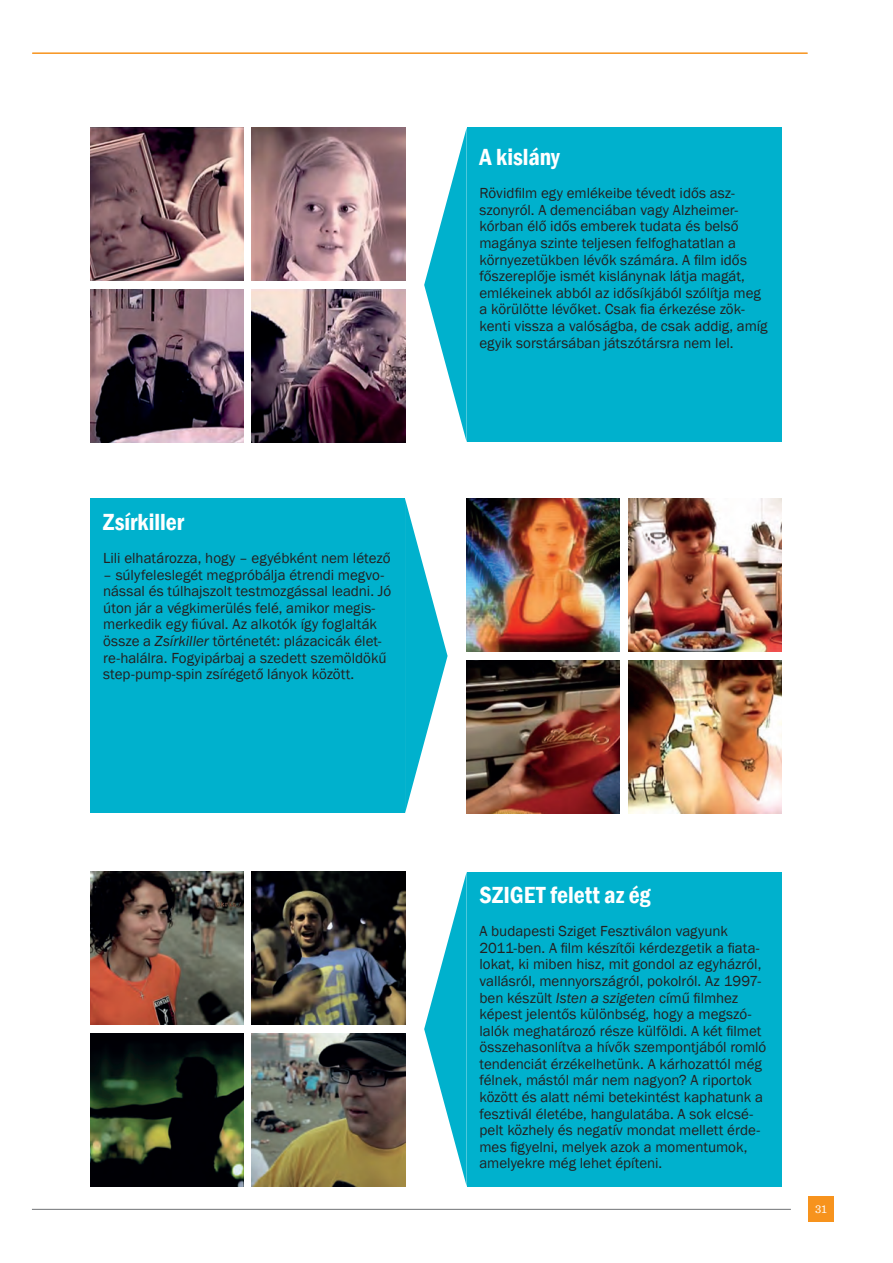
<style>
.page{position:relative;width:893px;height:1263px;background:#fff}
.page>*{position:absolute;margin:0;border:0;box-sizing:border-box;transform-origin:0 0}
.t1{font:600 condensed 24px "Franklin Gothic";color:#fff}
.t2{font:15px/16.6px "Franklin Gothic";color:#231f20}
.t3{font:12px "Sentinel";color:#fff}
.s1{font-style:italic}
</style>
<div class="page">
<hr style="left:33px;top:52px;width:774px;height:2px;background:#f7931d">
<div style="left:808px;top:1197px;width:26px;height:25px;background:#f7931d"></div>
<hr style="left:32px;top:1209px;width:759px;height:1px;background:#808285">
<div style="left:90px;top:499px;width:315px;height:314px;background:#00b1cd"></div>
<div style="left:467px;top:872px;width:314px;height:314px;background:#00b1cd"></div>
<div style="left:467px;top:128px;width:314px;height:314px;background:#00b1cd"></div>
<img style="left:90px;top:128px;width:153px;height:153px">
<img style="left:90px;top:289px;width:153px;height:153px">
<img style="left:252px;top:128px;width:153px;height:153px">
<img style="left:252px;top:289px;width:153px;height:153px">
<img style="left:90px;top:872px;width:153px;height:153px">
<img style="left:90px;top:1033px;width:153px;height:153px">
<img style="left:252px;top:872px;width:153px;height:153px">
<img style="left:252px;top:1033px;width:153px;height:153px">
<img style="left:467px;top:660px;width:153px;height:153px">
<img style="left:628px;top:660px;width:153px;height:153px">
<img style="left:628px;top:499px;width:153px;height:153px">
<img style="left:467px;top:499px;width:153px;height:153px">
<svg style="left:424px;top:128px;width:43px;height:314px"></svg>
<svg style="left:424px;top:872px;width:43px;height:314px"></svg>
<svg style="left:405px;top:499px;width:43px;height:314px"></svg>
<h1 class="t1" style="left:103px;top:506px;width:82px">Zsírkiller</h1>
<p class="t2" style="left:103px;top:550px;width:289px">Lili elhatározza, hogy – egyébként nem létező</p>
<p class="t2" style="left:103px;top:567px;width:290px">– súlyfeleslegét megpróbálja étrendi megvo&shy;nással és túlhajszolt testmozgással leadni. Jó úton jár a végkimerülés felé, amikor megis&shy;merkedik egy fiúval. Az alkotók így foglalták össze a <span class="s1">Zsírkiller</span> történetét: plázacicák élet&shy;re-halálra. Fogyipárbaj a szedett szemöldökű step-pump-spin zsírégető lányok között.</p>
<h1 class="t1" style="left:479px;top:141px;width:82px">A kislány</h1>
<p class="t2" style="left:479px;top:185px;width:290px">Rövidfilm egy emlékeibe tévedt idős as - szonyról. A demenciában vagy Alzheimer&shy;kórban élő idős emberek tudata és belső magánya szinte teljesen felfoghatatlan a környezetükben lévők számára. A film idős főszereplője ismét kislánynak látja magát, emlékeinek abból az idősíkjából szólítja meg a körülötte lévőket. Csak fia érkezése zök&shy;kenti vissza a valóságba, de csak addig, amíg egyik sorstársában játszótársra nem lel.</p>
<h1 class="t1" style="left:479px;top:879px;width:173px">SZIGET felett az ég</h1>
<p class="t2" style="left:479px;top:923px;width:288px">A budapesti Sziget Fesztiválon vagyunk 2011-ben. A film készítői kérdezgetik a fiata&shy;lokat, ki miben hisz, mit gondol az egyházról, vallásról, mennyországról, pokolról. Az 1997- ben készült <span class="s1">Isten a szigeten</span> című filmhez képest jelentős különbség, hogy a megszó&shy;lalók meghatározó része külföldi. A két filmet összehasonlítva a hívők szempontjából romló tendenciát érzékelhetünk. A kárhozattól még félnek, mástól már nem nagyon? A riportok között és alatt némi betekintést kaphatunk a fesztivál életébe, hangulatába. A sok elcsé&shy;pelt közhely és negatív mondat mellett érde&shy;mes figyelni, melyek azok a momentumok, amelyekre még lehet építeni.</p>
<p class="t3" style="left:815px;top:1200px;width:13px">31</p>
</div>
